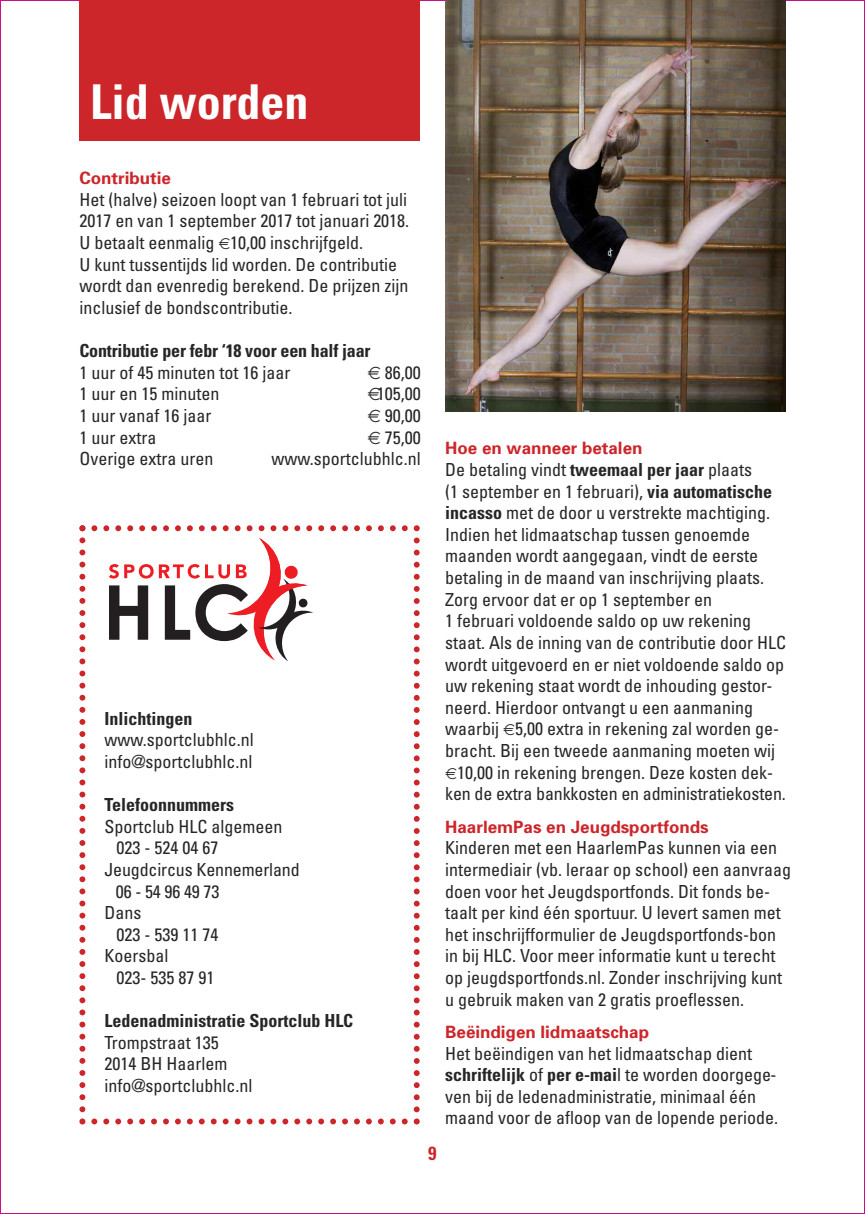
<style>
.page{position:relative;width:865px;height:1214px;background:#fff}
.page>*{position:absolute;margin:0;border:0;box-sizing:border-box;transform-origin:0 0}
.t1{font:700 condensed 48px "Univers";color:#fff}
.t2{font:700 condensed 19px "Univers";color:#cc262b}
.t3{font:condensed 18px/21.6px "Univers";color:#272627}
.t4{font:700 condensed 18px "Univers";color:#272627}
.t5{font:700 17px "Univers";color:#cc262b}
.s1{font-weight:700}
</style>
<div class="page">
<div style="left:79px;top:0;width:341px;height:141px;background:#cc262b"></div>
<img style="left:445px;top:0;width:340px;height:411px">
<svg style="left:79px;top:525px;width:341px;height:599px"></svg>
<h1 class="t1" style="left:90px;top:85px;width:220px">Lid worden</h1>
<p class="t5" style="left:79px;top:172px;width:93px">Contributie</p>
<p class="t3" style="left:79px;top:190px;width:331px">Het (halve) seizoen loopt van 1 februari tot juli 2017 en van 1 september 2017 tot januari 2018.<br>U betaalt eenmalig 10,00 inschrijfgeld.<br>U kunt tussentijds lid worden. De contributie wordt dan evenredig berekend. De prijzen zijn inclusief de bondscontributie.</p>
<p class="t4" style="left:79px;top:344px;width:293px">Contributie per febr ‘18 voor een half jaar</p>
<p class="t3" style="left:79px;top:363px;width:212px">1 uur of 45 minuten tot 16 jaar</p>
<p class="t3" style="left:385px;top:363px;width:37px">86,00</p>
<p class="t3" style="left:79px;top:384px;width:141px">1 uur en 15 minuten</p>
<p class="t3" style="left:377px;top:384px;width:45px">105,00</p>
<p class="t3" style="left:79px;top:406px;width:133px">1 uur vanaf 16 jaar</p>
<p class="t3" style="left:385px;top:406px;width:37px">90,00</p>
<p class="t3" style="left:79px;top:428px;width:78px">1 uur extra</p>
<p class="t3" style="left:385px;top:428px;width:37px">75,00</p>
<p class="t3" style="left:79px;top:449px;width:135px">Overige extra uren</p>
<p class="t3" style="left:271px;top:449px;width:151px">www.sportclubhlc.nl</p>
<p class="t4" style="left:104px;top:711px;width:89px">Inlichtingen</p>
<p class="t3" style="left:104px;top:730px;width:151px">www.sportclubhlc.nl info@sportclubhlc.nl</p>
<p class="t4" style="left:104px;top:798px;width:131px">Telefoonnummers</p>
<p class="t3" style="left:104px;top:816px;width:179px">Sportclub HLC algemeen</p>
<p class="t3" style="left:116px;top:838px;width:103px">023 - 524 04 67</p>
<p class="t3" style="left:104px;top:860px;width:197px">Jeugdcircus Kennemerland</p>
<p class="t3" style="left:116px;top:881px;width:105px">06-54964973</p>
<p class="t3" style="left:104px;top:903px;width:38px">Dans</p>
<p class="t3" style="left:116px;top:924px;width:103px">023 - 539 11 74</p>
<p class="t3" style="left:104px;top:946px;width:65px">Koersbal</p>
<p class="t3" style="left:116px;top:968px;width:99px">023- 535 87 91</p>
<p class="t4" style="left:104px;top:1014px;width:250px">Ledenadministratie Sportclub HLC</p>
<p class="t3" style="left:104px;top:1032px;width:150px">Trompstraat 135<br>2014 BH Haarlem info@sportclubhlc.nl</p>
<p class="t2" style="left:428px;top:1146px;width:10px">9</p>
<p class="t5" style="left:445px;top:442px;width:199px">Hoe en wanneer betalen</p>
<p class="t3" style="left:445px;top:460px;width:308px">De betaling vindt <span class="s1">tweemaal per jaar</span> plaats</p>
<p class="t3" style="left:445px;top:482px;width:328px">(1 september en 1 februari), <span class="s1">via automatische</span></p>
<p class="t3" style="left:445px;top:503px;width:326px"><span class="s1">incasso</span> met de door u verstrekte machtiging.</p>
<p class="t3" style="left:445px;top:525px;width:306px">Indien het lidmaatschap tussen genoemde</p>
<p class="t3" style="left:445px;top:546px;width:314px">maanden wordt aangegaan, vindt de eerste</p>
<p class="t3" style="left:445px;top:568px;width:320px">betaling in de maand van inschrijving plaats.</p>
<p class="t3" style="left:445px;top:590px;width:268px">Zorg ervoor dat er op 1 september en</p>
<p class="t3" style="left:445px;top:611px;width:307px">1 februari voldoende saldo op uw rekening</p>
<p class="t3" style="left:445px;top:633px;width:342px">staat. Als de inning van de contributie door HLC</p>
<p class="t3" style="left:445px;top:654px;width:340px">wordt uitgevoerd en er niet voldoende saldo op</p>
<p class="t3" style="left:445px;top:676px;width:329px">uw rekening staat wordt de inhouding gestor-</p>
<p class="t3" style="left:445px;top:698px;width:309px">neerd. Hierdoor ontvangt u een aanmaning</p>
<p class="t3" style="left:445px;top:719px;width:335px">waarbij 5,00 extra in rekening zal worden ge-</p>
<p class="t3" style="left:445px;top:741px;width:331px">bracht. Bij een tweede aanmaning moeten wij</p>
<p class="t3" style="left:457px;top:762px;width:317px">10,00 in rekening brengen. Deze kosten dek-</p>
<p class="t3" style="left:445px;top:784px;width:342px">ken de extra bankkosten en administratiekosten.</p>
<p class="t5" style="left:445px;top:820px;width:265px">HaarlemPas en Jeugdsportfonds</p>
<p class="t3" style="left:445px;top:838px;width:347px">Kinderen met een HaarlemPas kunnen via een intermediair (vb. leraar op school) een aanvraag doen voor het Jeugdsportfonds. Dit fonds be&shy;taalt per kind één sportuur. U levert samen met het inschrijfformulier de Jeugdsportfonds-bon in bij HLC. Voor meer informatie kunt u terecht op jeugdsportfonds.nl. Zonder inschrijving kunt u gebruik maken van 2 gratis proeflessen.</p>
<p class="t5" style="left:445px;top:1025px;width:205px">Beëindigen lidmaatschap</p>
<p class="t3" style="left:445px;top:1043px;width:334px">Het beëindigen van het lidmaatschap dient <span class="s1">schriftelijk</span> of <span class="s1">per e-mai</span>l te worden doorgege&shy;ven bij de ledenadministratie, minimaal één maand voor de afloop van de lopende periode.</p>
</div>
